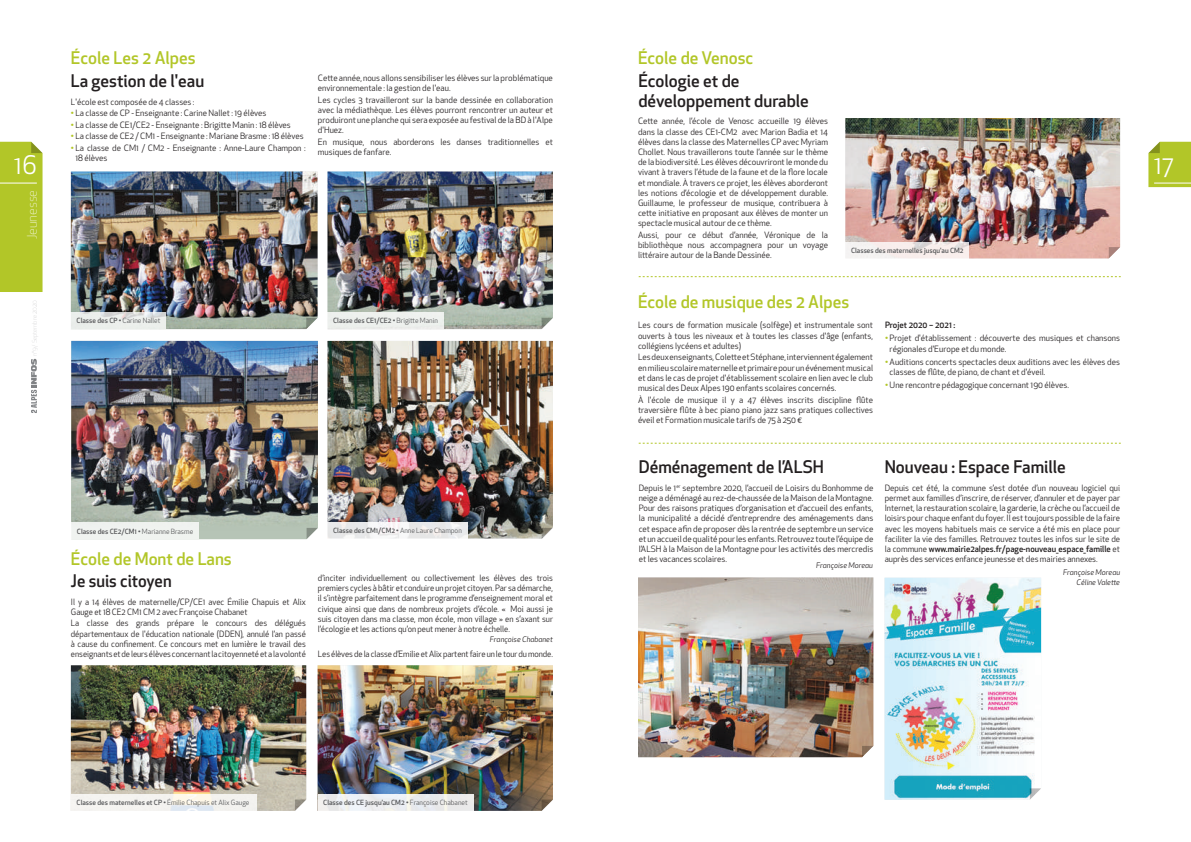
<style>
.page{position:relative;width:1191px;height:842px;background:#fff}
.page>*{position:absolute;margin:0;border:0;box-sizing:border-box;transform-origin:0 0}
.t1{font:25px "Apex New";color:#fff}
.t2{font:500 17px/20px "Apex New";color:#231f20}
.t3{font:500 17px "Apex New";color:#b2c628}
.t4{font:300 13px "Apex New";color:#fff}
.t5{font:8.5px/10.2px "Apex New";color:#231f20;text-align:justify}
.t6{font:500 8.5px "Apex New";color:#231f20}
.t7{font:italic 7.5px/10px "Apex New";color:#231f20;text-align:right}
.t8{font:500 7px "Apex New";color:#57585a}
.t9{font:7px "Apex New";color:#57585a}
.s1{color:#b2c628}
.s2{font-weight:500}
.s3{font-weight:400}
</style>
<div class="page">
<img style="left:845px;top:118px;width:275px;height:140px">
<img style="left:317px;top:665px;width:236px;height:146px">
<img style="left:71px;top:665px;width:235px;height:146px">
<img style="left:638px;top:577px;width:235px;height:180px">
<svg style="left:862px;top:746px;width:11px;height:11px"></svg>
<img style="left:884px;top:578px;width:157px;height:222px">
<img style="left:71px;top:341px;width:247px;height:190px">
<div style="left:71px;top:523px;width:128px;height:16px;background:#f0f3f0"></div>
<svg style="left:306px;top:528px;width:12px;height:11px"></svg>
<img style="left:71px;top:171px;width:246px;height:158px">
<img style="left:327px;top:171px;width:226px;height:158px">
<img style="left:327px;top:341px;width:226px;height:197px">
<div style="left:327px;top:522px;width:140px;height:16px;background:linear-gradient(to right,#ededee,#eeedee)"></div>
<svg style="left:541px;top:528px;width:12px;height:11px"></svg>
<svg style="left:638px;top:276px;width:482px;height:1px"></svg>
<svg style="left:638px;top:443px;width:482px;height:1px"></svg>
<div style="left:0;top:142px;width:43px;height:150px;background:#b2c628"></div>
<hr style="left:0;top:183px;width:37px;height:1px;background:#fff">
<svg style="left:1148px;top:142px;width:43px;height:45px;background:#b4c732"></svg>
<hr style="left:1154px;top:183px;width:37px;height:1px;background:#fff">
<svg style="left:31px;top:359px;width:6px;height:54px"></svg>
<h2 class="t3" style="left:71px;top:47px;width:126px">École Les 2 Alpes</h2>
<h2 class="t3" style="left:638px;top:47px;width:117px">École de Venosc</h2>
<h2 class="t2" style="left:638px;top:71px;width:172px">Écologie et de développement durable</h2>
<p class="t5" style="left:318px;top:73px;width:236px">Cette année, nous allons sensibiliser les élèves sur la problématique environnementale : la gestion de l'eau.</p>
<p class="t5" style="left:318px;top:95px;width:236px">Les cycles 3 travailleront sur la bande dessinée en collaboration avec la médiathèque. Les élèves pourront rencontrer un auteur et produiront une planche qui sera exposée au festival de la BD à l'Alpe d'Huez.</p>
<p class="t5" style="left:318px;top:137px;width:236px">En musique, nous aborderons les danses traditionnelles et musiques de fanfare.</p>
<h2 class="t2" style="left:71px;top:71px;width:135px">La gestion de l'eau</h2>
<p class="t5" style="left:71px;top:96px;width:125px">L'école est composée de 4 classes :</p>
<p class="t5" style="left:71px;top:108px;width:197px"><span class="s1">•</span> La classe de CP - Enseignante : Carine Nallet : 19 élèves</p>
<p class="t5" style="left:71px;top:120px;width:221px"><span class="s1">•</span> La classe de CE1/CE2 - Enseignante : Brigitte Manin : 18 élèves</p>
<p class="t5" style="left:71px;top:131px;width:234px"><span class="s1">•</span> La classe de CE2 / CM1 - Enseignante : Mariane Brasme : 18 élèves</p>
<p class="t5" style="left:75px;top:143px;width:232px;text-indent:-5px"><span class="s1">•</span> La classe de CM1 / CM2 - Enseignante : Anne-Laure Champon :<br>18 élèves</p>
<p class="t5" style="left:638px;top:116px;width:191px">Cette année, l’école de Venosc accueille 19 élèves dans la classe des CE1-CM2 avec Marion Badia et 14 élèves dans la classe des Maternelles CP avec Myriam Chollet. Nous travaillerons toute l’année sur le thème de la biodiversité. Les élèves découvriront le monde du vivant à travers l’étude de la faune et de la flore locale et mondiale. À travers ce projet, les élèves aborderont les notions d’écologie et de développement durable.<br>Guillaume, le professeur de musique, contribuera à cette initiative en proposant aux élèves de monter un spectacle musical autour de ce thème.</p>
<p class="t5" style="left:638px;top:230px;width:191px">Aussi, pour ce début d’année, Véronique de la bibliothèque nous accompagnera pour un voyage littéraire autour de la Bande Dessinée.</p>
<h1 class="t1" style="left:14px;top:150px;width:24px">16</h1>
<h1 class="t1" style="left:1154px;top:150px;width:21px">17</h1>
<h3 class="t4" style="left:24px;top:239px;width:51px;rotate:-90deg">Jeunesse</h3>
<p class="t8" style="left:851px;top:245px;width:114px">Classes des maternelles jusqu'au CM2</p>
<p class="t9" style="left:77px;top:316px;width:85px"><span class="s2">Classe des CP</span> • Carine Nallet</p>
<p class="t8" style="left:333px;top:316px;width:106px">Classe des CE1/CE2 <span class="s3">• Brigitte Manin</span></p>
<p class="t8" style="left:77px;top:526px;width:118px">Classe des CE2/CM1 <span class="s3">• Marianne Brasme</span></p>
<h2 class="t3" style="left:71px;top:547px;width:162px">École de Mont de Lans</h2>
<h2 class="t2" style="left:71px;top:571px;width:102px">Je suis citoyen</h2>
<p class="t5" style="left:71px;top:596px;width:236px">Il y a 14 élèves de maternelle/CP/CE1 avec Émilie Chapuis et Alix<br>Gauge et 18 CE2 CM1 CM 2 avec Françoise Chabanet</p>
<p class="t5" style="left:71px;top:618px;width:236px">La classe des grands prépare le concours des délégués départementaux de l'éducation nationale (DDEN), annulé l’an passé à cause du confinement. Ce concours met en lumière le travail des enseignants et de leurs élèves concernant la citoyenneté et a la volonté</p>
<p class="t9" style="left:333px;top:526px;width:130px"><span class="s2">Classe des CM1/CM2</span> • Anne Laure Champon</p>
<p class="t5" style="left:318px;top:573px;width:236px">d’inciter individuellement ou collectivement les élèves des trois premiers cycles à bâtir et conduire un projet citoyen. Par sa démarche, il s’intègre parfaitement dans le programme d’enseignement moral et civique ainsi que dans de nombreux projets d’école. « Moi aussi je suis citoyen dans ma classe, mon école, mon village » en s’axant sur l’écologie et les actions qu’on peut mener à notre échelle.</p>
<p class="t7" style="left:490px;top:634px;width:65px">Françoise Chabanet</p>
<p class="t5" style="left:318px;top:648px;width:236px">Les élèves de la classe d’Emilie et Alix partent faire un le tour du monde.</p>
<p class="t9" style="left:77px;top:798px;width:174px"><span class="s2">Classe des maternelles et CP</span> • Émilie Chapuis et Alix Gauge</p>
<p class="t8" style="left:323px;top:798px;width:146px">Classe des CE jusqu’au CM2 <span class="s3">• Françoise Chabanet</span></p>
<h2 class="t3" style="left:638px;top:290px;width:213px">École de musique des 2 Alpes</h2>
<p class="t5" style="left:638px;top:320px;width:236px">Les cours de formation musicale (solfège) et instrumentale sont ouverts à tous les niveaux et à toutes les classes d'âge (enfants, collégiens lycéens et adultes)</p>
<p class="t5" style="left:638px;top:352px;width:236px">Les deux enseignants, Colette et Stéphane, interviennent également en milieu scolaire maternelle et primaire pour un événement musical et dans le cas de projet d'établissement scolaire en lien avec le club musical des Deux Alpes 190 enfants scolaires concernés.</p>
<p class="t5" style="left:638px;top:394px;width:236px">À l'école de musique il y a 47 élèves inscrits discipline flûte traversière flûte à bec piano piano jazz sans pratiques collectives éveil et Formation musicale tarifs de 75 à 250 €</p>
<p class="t6" style="left:885px;top:320px;width:72px">Projet 2020 – 2021 :</p>
<p class="t5" style="left:889px;top:333px;width:232px;text-indent:-5px"><span class="s1">•</span> Projet d'établissement : découverte des musiques et chansons régionales d'Europe et du monde.</p>
<p class="t5" style="left:889px;top:356px;width:232px;text-indent:-5px"><span class="s1">•</span> Auditions concerts spectacles deux auditions avec les élèves des classes de flûte, de piano, de chant et d'éveil.</p>
<p class="t5" style="left:885px;top:380px;width:185px"><span class="s1">•</span> Une rencontre pédagogique concernant 190 élèves.</p>
<h2 class="t2" style="left:638px;top:457px;width:187px">Déménagement de l’ALSH</h2>
<p class="t5" style="left:638px;top:482px;width:236px">Depuis le 1<sup>er</sup> septembre 2020, l’accueil de Loisirs du Bonhomme de neige a déménagé au rez-de-chaussée de la Maison de la Montagne.<br>Pour des raisons pratiques d’organisation et d’accueil des enfants, la municipalité a décidé d’entreprendre des aménagements dans cet espace afin de proposer dès la rentrée de septembre un service et un accueil de qualité pour les enfants. Retrouvez toute l’équipe de l’ALSH à la Maison de la Montagne pour les activités des mercredis et les vacances scolaires.</p>
<p class="t7" style="left:816px;top:560px;width:58px">Françoise Moreau</p>
<h2 class="t2" style="left:884px;top:457px;width:183px">Nouveau : Espace Famille</h2>
<p class="t5" style="left:884px;top:482px;width:237px">Depuis cet été, la commune s’est dotée d’un nouveau logiciel qui permet aux familles d’inscrire, de réserver, d’annuler et de payer par Internet, la restauration scolaire, la garderie, la crèche ou l’accueil de loisirs pour chaque enfant du foyer. Il est toujours possible de la faire avec les moyens habituels mais ce service a été mis en place pour faciliter la vie des familles. Retrouvez toutes les infos sur le site de la commune <span class="s2">www.mairie2alpes.fr/page-nouveau_espace_famille</span> et auprès des services enfance jeunesse et des mairies annexes.</p>
<p class="t7" style="left:1063px;top:567px;width:58px">Françoise Moreau<br>Céline Valette</p>
</div>
